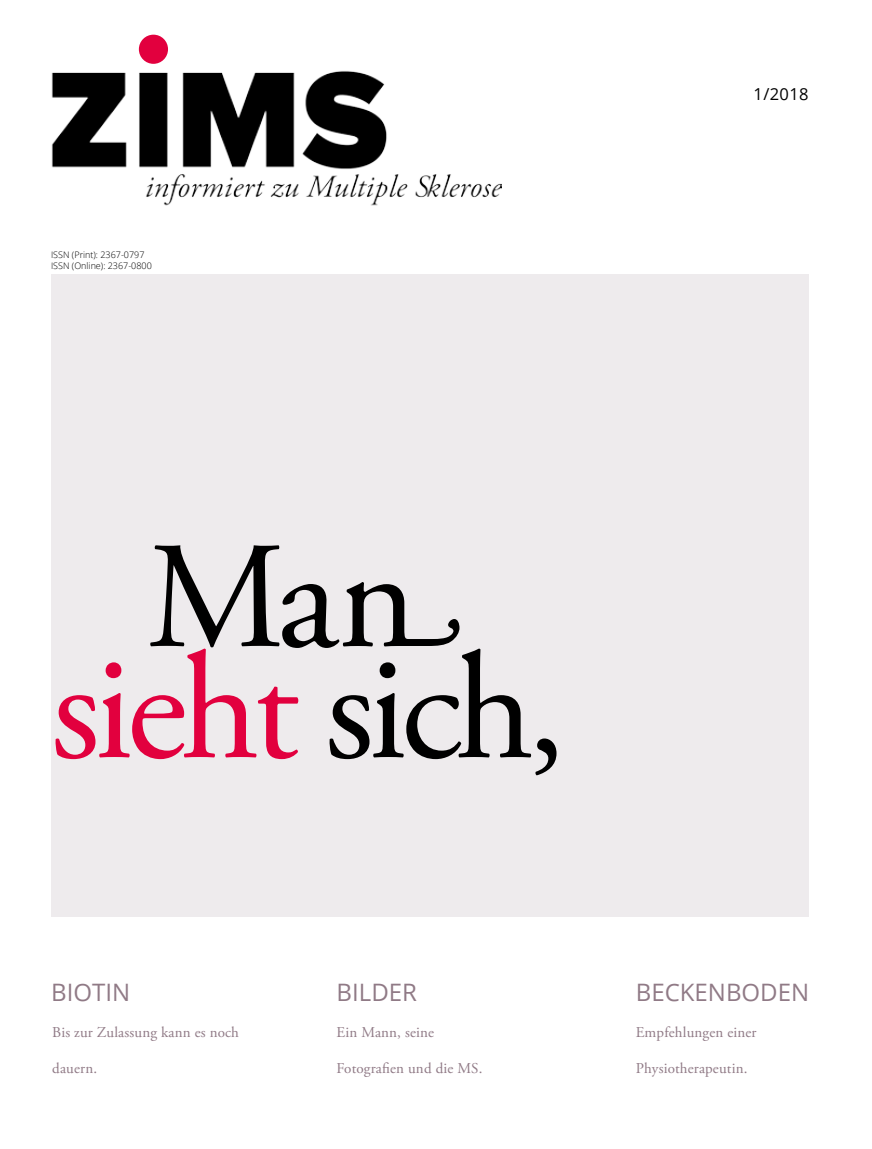
<style>
.page{position:relative;width:872px;height:1149px;background:#fff}
.page>*{position:absolute;margin:0;border:0;box-sizing:border-box;transform-origin:0 0}
.t1{font:151.5px/111px "Adobe Garamond Pro";letter-spacing:-.04em;color:#000}
.t2{font:24px "Open Sans";color:#907a86}
.t3{font:16.5px "Open Sans";color:#000}
.t4{font:15px "Adobe Garamond Pro";letter-spacing:.01em;color:#907a86}
.t5{font:300 9px/10.8px "Open Sans";color:#000}
.s1{color:#e2003e}
</style>
<div class="page">
<div style="left:51px;top:274px;width:757px;height:642px;background:#eeebed"></div>
<div style="left:141px;top:37px;width:25px;height:25px;background:#e2003e;border-radius:50%"></div>
<div style="left:139px;top:35px;width:29px;height:29px;border:4px solid #e2003e;border-radius:50%"></div>
<img style="left:51px;top:71px;width:450px;height:135px">
<svg style="left:342px;top:582px;width:117px;height:64px"></svg>
<p class="t5" style="left:51px;top:249px;width:102px">ISSN (Print): 2367-0797<br>ISSN (Online): 2367-0800</p>
<h1 class="t1" style="left:51px;top:547px;width:516px;text-indent:95px">Ma <span class="s1">sieht</span> sich,</h1>
<p class="t3" style="left:753px;top:82px;width:56px">1/2018</p>
<h2 class="t2" style="left:51px;top:975px;width:81px">BIOTIN</h2>
<h2 class="t2" style="left:337px;top:975px;width:82px">BILDER</h2>
<h2 class="t2" style="left:636px;top:975px;width:175px">BECKENBODEN</h2>
<p class="t4" style="left:52px;top:1022px;width:188px">Bis zur Zulassung kann es noch</p>
<p class="t4" style="left:52px;top:1058px;width:46px">dauern.</p>
<p class="t4" style="left:636px;top:1022px;width:122px">Empfehlungen einer</p>
<p class="t4" style="left:636px;top:1058px;width:113px">Physiotherapeutin.</p>
<p class="t4" style="left:336px;top:1022px;width:99px">Ein Mann, seine</p>
<p class="t4" style="left:336px;top:1058px;width:147px">Fotografien und die MS.</p>
</div>
